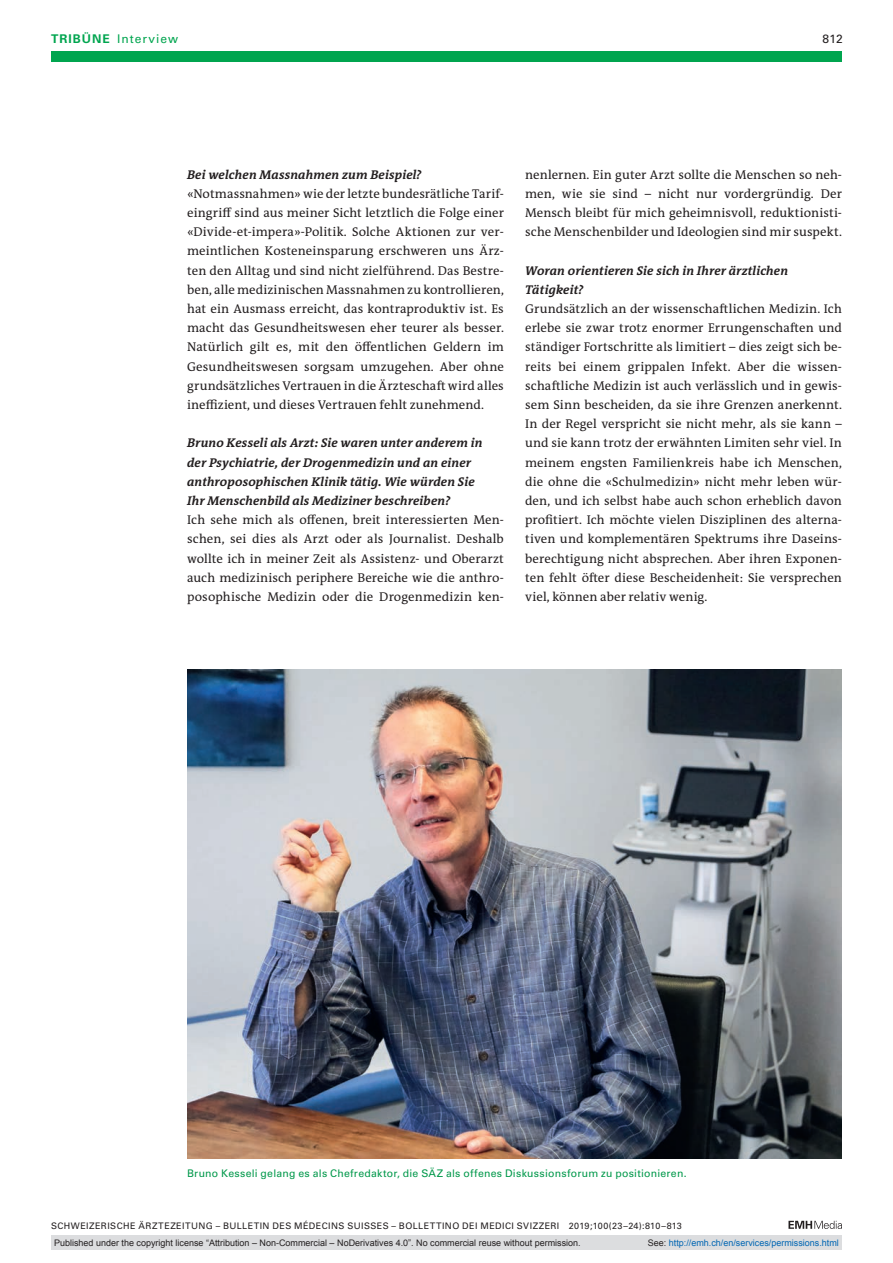
<style>
.page{position:relative;width:893px;height:1263px;background:#fff}
.page>*{position:absolute;margin:0;border:0;box-sizing:border-box;transform-origin:0 0}
.t1{font:12.75px/19.2px "The Antiqua B W5 Plain";letter-spacing:.005em;color:#231f20;text-align:justify}
.t2{font:italic 700 12.75px/19.2px "The Antiqua B W7";letter-spacing:.01em;color:#231f20}
.t3{font:12px "Univers LT Std";letter-spacing:.08em;color:#00a54f}
.t4{font:12px "Univers LT Std";color:#231f20}
.t5{font:10.5px "Univers LT Std";letter-spacing:.025em;color:#00984a}
.t6{font:9px "Arial";color:#231f20}
.t7{font:9px "Univers LT Std";letter-spacing:.05em;color:#231f20}
.t8{font:9px "Arial";color:#0166b3}
.s1{font-weight:700}
.s2{color:#231f20}
</style>
<div class="page">
<svg style="left:788px;top:1221px;width:54px;height:8px"></svg>
<div style="left:51px;top:51px;width:791px;height:11px;background:#00a54f"></div>
<img style="left:187px;top:670px;width:655px;height:488px">
<div style="left:51px;top:1235px;width:791px;height:15px;background:#dcdddf"></div>
<p class="t3" style="left:51px;top:31px;width:129px"><span class="s1">TRIBÜNE</span> Interview</p>
<p class="t4" style="left:823px;top:31px;width:22px">812</p>
<p class="t2" style="left:187px;top:165px;width:236px">Bei welchen Massnahmen zum Beispiel?</p>
<p class="t1" style="left:187px;top:184px;width:318px">«Notmassnahmen» wie der letzte bundesrätliche Tarif&shy;eingriff sind aus meiner Sicht letztlich die Folge einer «Divide-et-impera»-Politik. Solche Aktionen zur ver&shy;meintlichen Kosteneinsparung erschweren uns Ärz&shy;ten den Alltag und sind nicht zielführend. Das Bestre&shy;ben, alle medizinischen Massnahmen zu kontrollieren, hat ein Ausmass erreicht, das kontraproduktiv ist. Es macht das Gesundheitswesen eher teurer als besser.<br>Natürlich gilt es, mit den öffentlichen Geldern im Gesundheitswesen sorgsam umzugehen. Aber ohne grundsätzliches Vertrauen in die Ärzteschaft wird alles ineffizient, und dieses Vertrauen fehlt zunehmend.</p>
<p class="t2" style="left:187px;top:434px;width:297px">Bruno Kesseli als Arzt: Sie waren unter anderem in der Psychiatrie, der Drogenmedizin und an einer anthroposophischen Klinik tätig. Wie würden Sie Ihr Menschenbild als Mediziner beschreiben?</p>
<p class="t1" style="left:187px;top:510px;width:318px">Ich sehe mich als offenen, breit interessierten Men&shy;schen, sei dies als Arzt oder als Journalist. Deshalb wollte ich in meiner Zeit als Assistenz- und Oberarzt auch medizinisch periphere Bereiche wie die anthro&shy;posophische Medizin oder die Drogenmedizin ken-</p>
<p class="t1" style="left:525px;top:165px;width:318px">nenlernen. Ein guter Arzt sollte die Menschen so neh&shy;men, wie sie sind – nicht nur vordergründig. Der Mensch bleibt für mich geheimnisvoll, reduktionisti&shy;sche Menschenbilder und Ideologien sind mir suspekt.</p>
<p class="t2" style="left:525px;top:261px;width:265px">Woran orientieren Sie sich in Ihrer ärztlichen<br>Tätigkeit?</p>
<p class="t1" style="left:525px;top:299px;width:318px">Grundsätzlich an der wissenschaftlichen Medizin. Ich erlebe sie zwar trotz enormer Errungenschaften und ständiger Fortschritte als limitiert – dies zeigt sich be&shy;reits bei einem grippalen Infekt. Aber die wissen&shy;schaftliche Medizin ist auch verlässlich und in gewis&shy;sem Sinn bescheiden, da sie ihre Grenzen anerkennt.<br>In der Regel verspricht sie nicht mehr, als sie kann – und sie kann trotz der erwähnten Limiten sehr viel. In meinem engsten Familienkreis habe ich Menschen, die ohne die «Schulmedizin» nicht mehr leben wür&shy;den, und ich selbst habe auch schon erheblich davon profitiert. Ich möchte vielen Disziplinen des alterna&shy;tiven und komplementären Spektrums ihre Daseins&shy;berechtigung nicht absprechen. Aber ihren Exponen&shy;ten fehlt öfter diese Bescheidenheit: Sie versprechen viel, können aber relativ wenig.</p>
<p class="t5" style="left:187px;top:1167px;width:501px">Bruno Kesseli gelang es als Chefredaktor, die SÄZ als offenes Diskussionsforum zu positionieren.</p>
<p class="t7" style="left:51px;top:1220px;width:632px">SCHWEIZERISCHE ÄRZTEZEITUNG – BULLETIN DES MÉDECINS SUISSES – BOLLETTINO DEI MEDICI SVIZZERI 2019;100(23–24):810–813</p>
<p class="t6" style="left:54px;top:1237px;width:528px">Published under the copyright license “Attribution – Non-Commercial – NoDerivatives 4.0”. No commercial reuse without permission.</p>
<p class="t8" style="left:648px;top:1237px;width:193px"><span class="s2">See:</span> http://emh.ch/en/services/permissions.html</p>
</div>
